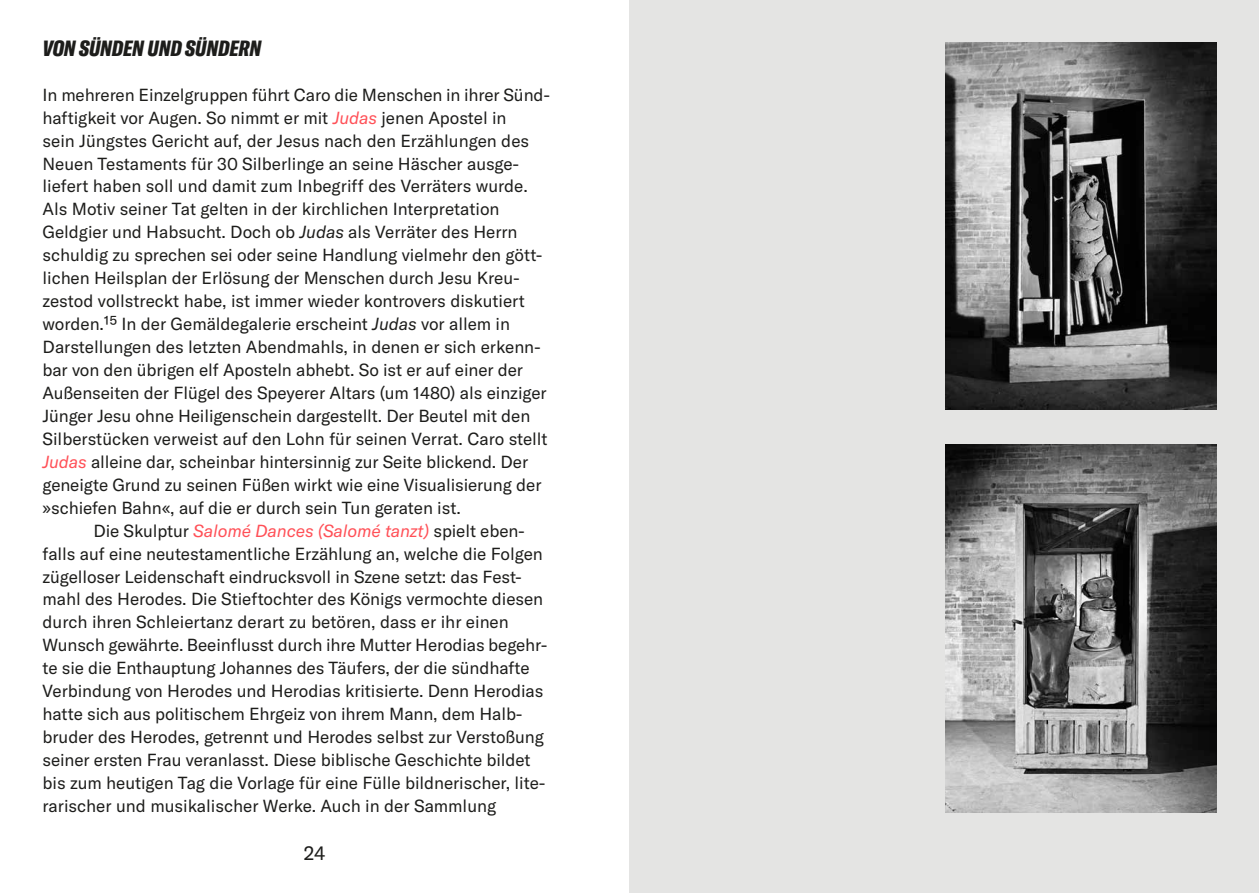
<style>
.page{position:relative;width:1259px;height:893px;background:#fff}
.page>*{position:absolute;margin:0;border:0;box-sizing:border-box;transform-origin:0 0}
.t1{font:italic 900 extra-condensed 21.75px "GT America";color:#1d1d1b}
.t2{font:19.5px "GT America";color:#1d1d1b}
.t3{font:17.25px/23px "GT America";letter-spacing:-.005em;color:#1d1d1b}
.s1{font-style:italic;color:#ff5057}
.s2{font-style:italic}
</style>
<div class="page">
<div style="left:629px;top:0;width:630px;height:893px;background:#e4e4e3"></div>
<img style="left:946px;top:43px;width:270px;height:366px">
<img style="left:946px;top:445px;width:270px;height:367px">
<p class="t1" style="left:43px;top:35px;width:220px">VON SÜNDEN UND SÜNDERN</p>
<p class="t3" style="left:43px;top:83px;width:509px">In mehreren Einzelgruppen führt Caro die Menschen in ihrer Sünd&shy;haftigkeit vor Augen. So nimmt er mit <span class="s1">Judas</span> jenen Apostel in<br>sein Jüngstes Gericht auf, der Jesus nach den Erzählungen des Neuen Testaments für 30 Silberlinge an seine Häscher ausge&shy;liefert haben soll und damit zum Inbegriff des Verräters wurde.<br>Als Motiv seiner Tat gelten in der kirchlichen Interpretation Geldgier und Habsucht. Doch ob <span class="s2">Judas</span> als Verräter des Herrn schuldig zu sprechen sei oder seine Handlung vielmehr den gött&shy;lichen Heilsplan der Erlösung der Menschen durch Jesu Kreu&shy;zestod vollstreckt habe, ist immer wieder kontrovers diskutiert worden.15 In der Gemäldegalerie erscheint <span class="s2">Judas</span> vor allem in Darstellungen des letzten Abendmahls, in denen er sich erkenn&shy;bar von den übrigen elf Aposteln abhebt. So ist er auf einer der Außenseiten der Flügel des Speyerer Altars (um 1480) als einziger Jünger Jesu ohne Heiligenschein dargestellt. Der Beutel mit den Silberstücken verweist auf den Lohn für seinen Verrat. Caro stellt <span class="s1">Judas</span> alleine dar, scheinbar hintersinnig zur Seite blickend. Der geneigte Grund zu seinen Füßen wirkt wie eine Visualisierung der »schiefen Bahn«, auf die er durch sein Tun geraten ist.</p>
<p class="t3" style="left:43px;top:519px;width:505px;text-indent:51px">Die Skulptur <span class="s1">Salomé Dances (Salomé tanzt)</span> spielt eben&shy;falls auf eine neutestamentliche Erzählung an, welche die Folgen zügelloser Leidenschaft eindrucksvoll in Szene setzt: das Fest&shy;mahl des Herodes. Die Stieftochter des Königs vermochte diesen durch ihren Schleiertanz derart zu betören, dass er ihr einen Wunsch gewährte. Beeinflusst durch ihre Mutter Herodias begehr&shy;te sie die Enthauptung Johannes des Täufers, der die sündhafte Verbindung von Herodes und Herodias kritisierte. Denn Herodias hatte sich aus politischem Ehrgeiz von ihrem Mann, dem Halb&shy;bruder des Herodes, getrennt und Herodes selbst zur Verstoßung seiner ersten Frau veranlasst. Diese biblische Geschichte bildet bis zum heutigen Tag die Vorlage für eine Fülle bildnerischer, lite&shy;rarischer und musikalischer Werke. Auch in der Sammlung</p>
<p class="t2" style="left:304px;top:841px;width:23px">24</p>
</div>
